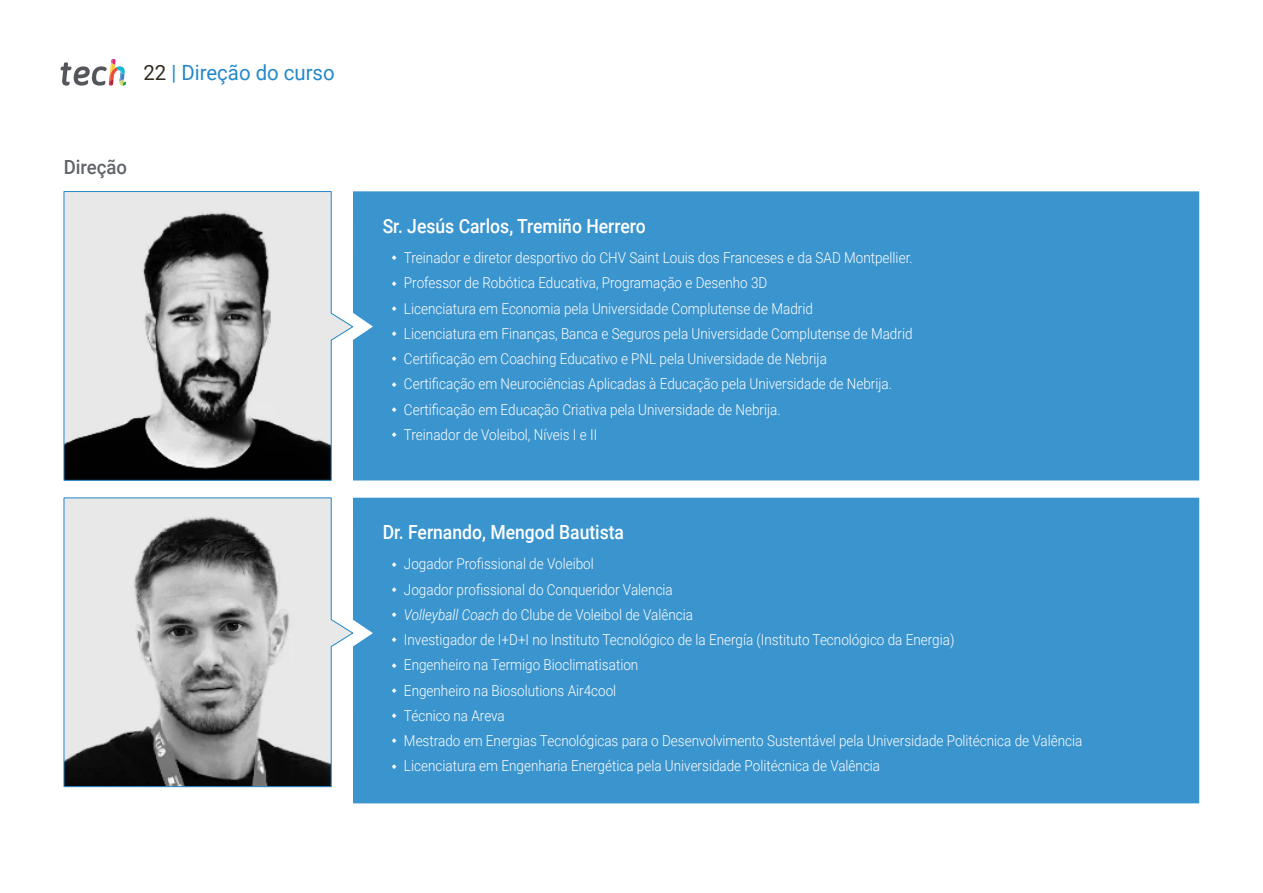
<style>
.page{position:relative;width:1263px;height:893px;background:#fff}
.page>*{position:absolute;margin:0;border:0;box-sizing:border-box;transform-origin:0 0}
.t1{font:21px "Roboto";color:#2488c9}
.t2{font:500 19.5px "Roboto";color:#fff;scale:.9 1}
.t3{font:500 19.5px "Roboto";color:#61646a;scale:.95 1}
.t4{font:300 15px/25.2px "Roboto";color:#fff;scale:.9 1}
.s1{color:#312e20}
.s2{font-style:italic}
</style>
<div class="page">
<svg style="left:61px;top:59px;width:65px;height:27px"></svg>
<div style="left:353px;top:191px;width:846px;height:289px;background:#3a94ce"></div>
<div style="left:353px;top:498px;width:846px;height:305px;background:#3a94ce"></div>
<svg style="left:64px;top:191px;width:289px;height:290px;background:#a9aaab"></svg>
<svg style="left:64px;top:497px;width:289px;height:290px;background:#b1b3b3"></svg>
<svg style="left:392px;top:255px;width:5px;height:5px"></svg>
<svg style="left:392px;top:281px;width:5px;height:5px"></svg>
<svg style="left:392px;top:306px;width:5px;height:5px"></svg>
<svg style="left:392px;top:331px;width:5px;height:5px"></svg>
<svg style="left:392px;top:356px;width:5px;height:5px"></svg>
<svg style="left:392px;top:382px;width:5px;height:5px"></svg>
<svg style="left:392px;top:407px;width:5px;height:5px"></svg>
<svg style="left:392px;top:432px;width:5px;height:5px"></svg>
<svg style="left:392px;top:562px;width:5px;height:5px"></svg>
<svg style="left:392px;top:587px;width:5px;height:5px"></svg>
<svg style="left:392px;top:612px;width:5px;height:5px"></svg>
<svg style="left:392px;top:637px;width:5px;height:5px"></svg>
<svg style="left:392px;top:663px;width:5px;height:5px"></svg>
<svg style="left:392px;top:688px;width:5px;height:5px"></svg>
<svg style="left:392px;top:713px;width:5px;height:5px"></svg>
<svg style="left:392px;top:738px;width:5px;height:5px"></svg>
<svg style="left:392px;top:764px;width:5px;height:5px"></svg>
<h1 class="t1" style="left:144px;top:57px;width:193px"><span class="s1">22</span> | Direção do curso</h1>
<h2 class="t3" style="left:64px;top:154px;width:68px">Direção</h2>
<h2 class="t2" style="left:383px;top:212px;width:294px">Sr. Jesús Carlos, Tremiño Herrero</h2>
<p class="t4" style="left:404px;top:244px;width:567px">Treinador e diretor desportivo do CHV Saint Louis dos Franceses e da SAD Montpellier.<br>Professor de Robótica Educativa, Programação e Desenho 3D<br>Licenciatura em Economia pela Universidade Complutense de Madrid<br>Licenciatura em Finanças, Banca e Seguros pela Universidade Complutense de Madrid Certificação em Coaching Educativo e PNL pela Universidade de Nebrija<br>Certificação em Neurociências Aplicadas à Educação pela Universidade de Nebrija.<br>Certificação em Educação Criativa pela Universidade de Nebrija.<br>Treinador de Voleibol, Níveis I e II</p>
<h2 class="t2" style="left:383px;top:518px;width:270px">Dr. Fernando, Mengod Bautista</h2>
<p class="t4" style="left:404px;top:551px;width:755px">Jogador Profissional de Voleibol<br>Jogador profissional do Conqueridor Valencia<br><span class="s2">Volleyball Coach</span> do Clube de Voleibol de Valência<br>Investigador de I+D+I no Instituto Tecnológico de la Energía (Instituto Tecnológico da Energia)<br>Engenheiro na Termigo Bioclimatisation<br>Engenheiro na Biosolutions Air4cool<br>Técnico na Areva<br>Mestrado em Energias Tecnológicas para o Desenvolvimento Sustentável pela Universidade Politécnica de Valência Licenciatura em Engenharia Energética pela Universidade Politécnica de Valência</p>
</div>
